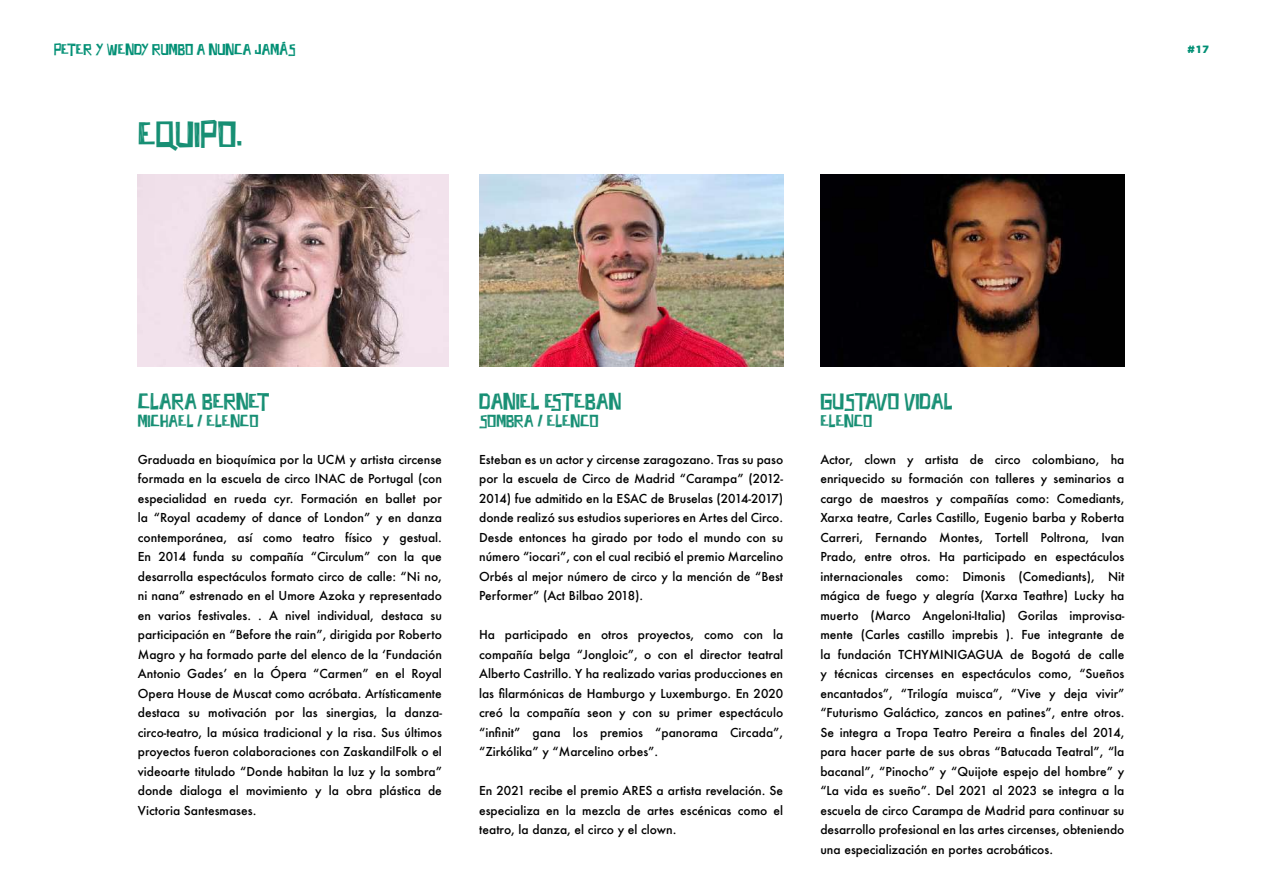
<style>
.page{position:relative;width:1263px;height:893px;background:#fff}
.page>*{position:absolute;margin:0;border:0;box-sizing:border-box;transform-origin:0 0}
.t1{font:31.5px "Fifties Movies";color:#178f74}
.t2{font:19.5px "Fifties Movies";color:#178f74}
.t3{font:15px "Fifties Movies";color:#178f74}
.t4{font:13.5px "Fifties Movies";color:#008f74}
.t5{font:500 12px/19.5px "Futura";color:#000;text-align:justify}
.t6{font:900 10.5px "Gotham";color:#008f74}
</style>
<div class="page">
<img style="left:479px;top:175px;width:304px;height:191px">
<img style="left:820px;top:175px;width:304px;height:191px">
<img style="left:138px;top:175px;width:311px;height:191px">
<p class="t4" style="left:54px;top:41px;width:243px">PETER Y WENDY RUMBO A NUNCA JAMÁS</p>
<p class="t6" style="left:1187px;top:43px;width:23px">#17</p>
<h1 class="t1" style="left:138px;top:115px;width:106px">EQUIPO.</h1>
<h2 class="t2" style="left:138px;top:390px;width:133px">CLARA BERNET</h2>
<p class="t3" style="left:138px;top:412px;width:122px">MICHAEL / ELENCO</p>
<p class="t5" style="left:138px;top:449px;width:306px">Graduada en bioquímica por la UCM y artista circense formada en la escuela de circo INAC de Portugal (con especialidad en rueda cyr. Formación en ballet por la “Royal academy of dance of London” y en danza contemporánea, así como teatro físico y gestual.<br>En 2014 funda su compañía “Circulum” con la que desarrolla espectáculos formato circo de calle: “Ni no, ni nana” estrenado en el Umore Azoka y representado en varios festivales. . A nivel individual, destaca su participación en “Before the rain”, dirigida por Roberto Magro y ha formado parte del elenco de la ‘Fundación Antonio Gades’ en la Ópera “Carmen” en el Royal Opera House de Muscat como acróbata. Artísticamente destaca su motivación por las sinergias, la danza&shy;circo-teatro, la música tradicional y la risa. Sus últimos proyectos fueron colaboraciones con ZaskandilFolk o el videoarte titulado “Donde habitan la luz y la sombra” donde dialoga el movimiento y la obra plástica de Victoria Santesmases.</p>
<h2 class="t2" style="left:479px;top:390px;width:144px">DANIEL ESTEBAN</h2>
<p class="t3" style="left:479px;top:412px;width:121px">SOMBRA / ELENCO</p>
<p class="t5" style="left:479px;top:449px;width:306px">Esteban es un actor y circense zaragozano. Tras su paso por la escuela de Circo de Madrid “Carampa” (2012- 2014) fue admitido en la ESAC de Bruselas (2014-2017) donde realizó sus estudios superiores en Artes del Circo.<br>Desde entonces ha girado por todo el mundo con su número “iocari”, con el cual recibió el premio Marcelino Orbés al mejor número de circo y la mención de “Best Performer” (Act Bilbao 2018).</p>
<p class="t5" style="left:479px;top:625px;width:306px">Ha participado en otros proyectos, como con la compañía belga “Jongloic”, o con el director teatral Alberto Castrillo. Y ha realizado varias producciones en las filarmónicas de Hamburgo y Luxemburgo. En 2020 creó la compañía seon y con su primer espectáculo “infinit” gana los premios “panorama Circada”, “Zirkólika” y “Marcelino orbes”.</p>
<p class="t5" style="left:479px;top:781px;width:306px">En 2021 recibe el premio ARES a artista revelación. Se especializa en la mezcla de artes escénicas como el teatro, la danza, el circo y el clown.</p>
<h2 class="t2" style="left:820px;top:390px;width:134px">GUSTAVO VIDAL</h2>
<p class="t3" style="left:820px;top:412px;width:53px">ELENCO</p>
<p class="t5" style="left:820px;top:449px;width:306px">Actor, clown y artista de circo colombiano, ha enriquecido su formación con talleres y seminarios a cargo de maestros y compañías como: Comediants, Xarxa teatre, Carles Castillo, Eugenio barba y Roberta Carreri, Fernando Montes, Tortell Poltrona, Ivan Prado, entre otros. Ha participado en espectáculos internacionales como: Dimonis (Comediants), Nit mágica de fuego y alegría (Xarxa Teathre) Lucky ha muerto (Marco Angeloni-Italia) Gorilas improvisa&shy;mente (Carles castillo imprebis ). Fue integrante de la fundación TCHYMINIGAGUA de Bogotá de calle y técnicas circenses en espectáculos como, “Sueños encantados”, “Trilogía muisca”, “Vive y deja vivir” “Futurismo Galáctico, zancos en patines”, entre otros.<br>Se integra a Tropa Teatro Pereira a finales del 2014, para hacer parte de sus obras “Batucada Teatral”, “la bacanal”, “Pinocho” y “Quijote espejo del hombre” y “La vida es sueño”. Del 2021 al 2023 se integra a la escuela de circo Carampa de Madrid para continuar su desarrollo profesional en las artes circenses, obteniendo una especialización en portes acrobáticos.</p>
</div>
